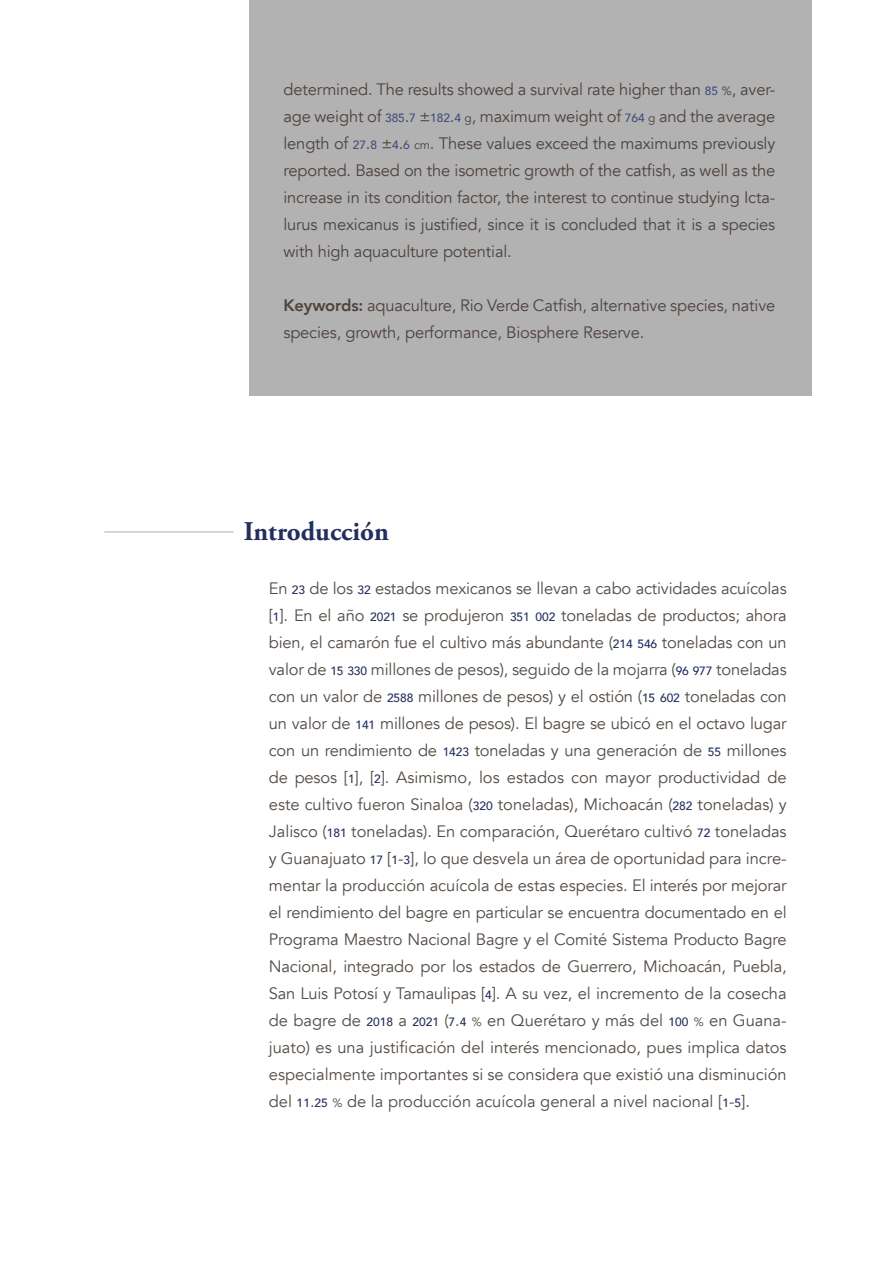
<style>
.page{position:relative;width:893px;height:1263px;background:#fff}
.page>*{position:absolute;margin:0;border:0;box-sizing:border-box;transform-origin:0 0}
.t1{font:700 27px "Adobe Garamond Pro";color:#222e62}
.t2{font:16.5px/27px "Avenir";color:#544b45;text-align:justify}
.t3{font:16.5px/27px "Avenir";letter-spacing:-.01em;color:#4c433d;text-align:justify}
.s1{font-weight:500;font-size:12px;color:#434d7a}
.s2{font-size:12px}
.s3{font-weight:800}
.s4{font-weight:500;font-size:12px;color:#222e62}
</style>
<div class="page">
<div style="left:249px;top:0;width:563px;height:395px;background:#b3b2b2"></div>
<hr style="left:104px;top:531px;width:129px;height:2px;background:#ccc8c6">
<p class="t3" style="left:283px;top:76px;width:493px">determined. The results showed a survival rate higher than <span class="s1">85</span> <span class="s2">%</span>, aver&shy;age weight of <span class="s1">385</span>.<span class="s1">7</span> ±<span class="s1">182</span>.<span class="s1">4</span> <span class="s2">g</span>, maximum weight of <span class="s1">764</span> <span class="s2">g</span> and the average length of <span class="s1">27</span>.<span class="s1">8</span> ±<span class="s1">4</span>.<span class="s1">6</span> <span class="s2">cm</span>. These values exceed the maximums previously reported. Based on the isometric growth of the catfish, as well as the increase in its condition factor, the interest to continue studying Icta&shy;lurus mexicanus is justified, since it is concluded that it is a species with high aquaculture potential.</p>
<p class="t3" style="left:283px;top:292px;width:493px"><span class="s3">Keywords:</span> aquaculture, Rio Verde Catfish, alternative species, native species, growth, performance, Biosphere Reserve.</p>
<h1 class="t1" style="left:244px;top:516px;width:147px">Introducción</h1>
<p class="t2" style="left:269px;top:575px;width:519px">En <span class="s4">23</span> de los <span class="s4">32</span> estados mexicanos se llevan a cabo actividades acuícolas [<span class="s4">1</span>]. En el año <span class="s4">2021</span> se produjeron <span class="s4">351 002</span> toneladas de productos; ahora bien, el camarón fue el cultivo más abundante (<span class="s4">214 546</span> toneladas con un valor de <span class="s4">15 330</span> millones de pesos), seguido de la mojarra (<span class="s4">96 977</span> toneladas con un valor de <span class="s4">2588</span> millones de pesos) y el ostión (<span class="s4">15 602</span> toneladas con un valor de <span class="s4">141</span> millones de pesos). El bagre se ubicó en el octavo lugar con un rendimiento de <span class="s4">1423</span> toneladas y una generación de <span class="s4">55</span> millones de pesos [<span class="s4">1</span>], [<span class="s4">2</span>]. Asimismo, los estados con mayor productividad de este cultivo fueron Sinaloa (<span class="s4">320</span> toneladas), Michoacán (<span class="s4">282</span> toneladas) y Jalisco (<span class="s4">181</span> toneladas). En comparación, Querétaro cultivó <span class="s4">72</span> toneladas y Guanajuato <span class="s4">17</span> [<span class="s4">1</span>-<span class="s4">3</span>], lo que desvela un área de oportunidad para incre&shy;mentar la producción acuícola de estas especies. El interés por mejorar el rendimiento del bagre en particular se encuentra documentado en el Programa Maestro Nacional Bagre y el Comité Sistema Producto Bagre Nacional, integrado por los estados de Guerrero, Michoacán, Puebla, San Luis Potosí y Tamaulipas [<span class="s4">4</span>]. A su vez, el incremento de la cosecha de bagre de <span class="s4">2018</span> a <span class="s4">2021</span> (<span class="s4">7</span>.<span class="s4">4</span> <span class="s2">%</span> en Querétaro y más del <span class="s4">100</span> <span class="s2">%</span> en Guana&shy;juato) es una justificación del interés mencionado, pues implica datos especialmente importantes si se considera que existió una disminución del <span class="s4">11</span>.<span class="s4">25</span> <span class="s2">%</span> de la producción acuícola general a nivel nacional [<span class="s4">1</span>-<span class="s4">5</span>].</p>
</div>
